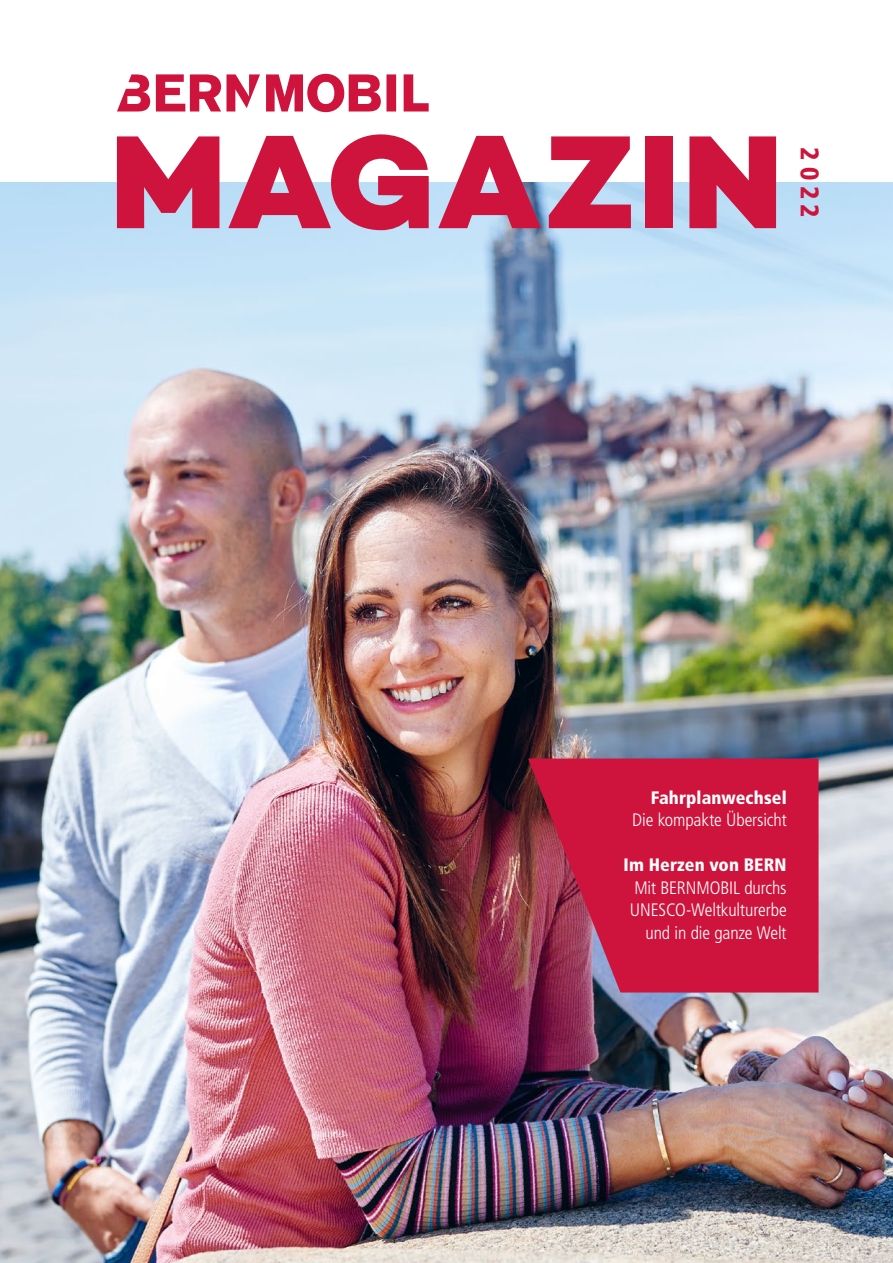
<style>
.page{position:relative;width:893px;height:1263px;background:#fff}
.page>*{position:absolute;margin:0;border:0;box-sizing:border-box;transform-origin:0 0}
.t1{font:900 condensed 25.5px "Frutiger LT Std";color:#ce143d}
.t2{font:300 condensed 18px/22.5px "Frutiger LT Std";letter-spacing:-.01em;color:#fff;text-align:right}
.t3{font:900 condensed 18px "Frutiger LT Std";letter-spacing:.005em;color:#fff}
</style>
<div class="page">
<img style="left:0;top:182px;width:893px;height:1081px">
<svg style="left:528px;top:758px;width:291px;height:234px;background:#c31b41"></svg>
<div style="left:386px;top:74px;width:10px;height:37px;background:#ce143d"></div>
<svg style="left:404px;top:74px;width:25px;height:37px"></svg>
<svg style="left:156px;top:74px;width:104px;height:37px"></svg>
<svg style="left:266px;top:74px;width:115px;height:38px"></svg>
<svg style="left:117px;top:74px;width:33px;height:37px"></svg>
<svg style="left:117px;top:136px;width:102px;height:92px;background:#d24e6f"></svg>
<svg style="left:228px;top:134px;width:201px;height:96px"></svg>
<svg style="left:438px;top:136px;width:103px;height:92px"></svg>
<svg style="left:549px;top:136px;width:82px;height:92px"></svg>
<div style="left:645px;top:136px;width:28px;height:92px;background:#ce143d"></div>
<svg style="left:689px;top:136px;width:87px;height:92px;background:#d14366"></svg>
<h1 class="t1" style="left:825px;top:147px;width:72px;rotate:90deg">2022</h1>
<p class="t3" style="left:651px;top:787px;width:137px">Fahrplanwechsel</p>
<p class="t2" style="left:632px;top:809px;width:156px">Die kompakte Übersicht</p>
<p class="t3" style="left:624px;top:854px;width:165px">Im Herzen von BERN</p>
<p class="t2" style="left:630px;top:877px;width:158px">Mit BERNMOBIL durchs<br>UNESCO-Weltkulturerbe und in die ganze Welt</p>
</div>
